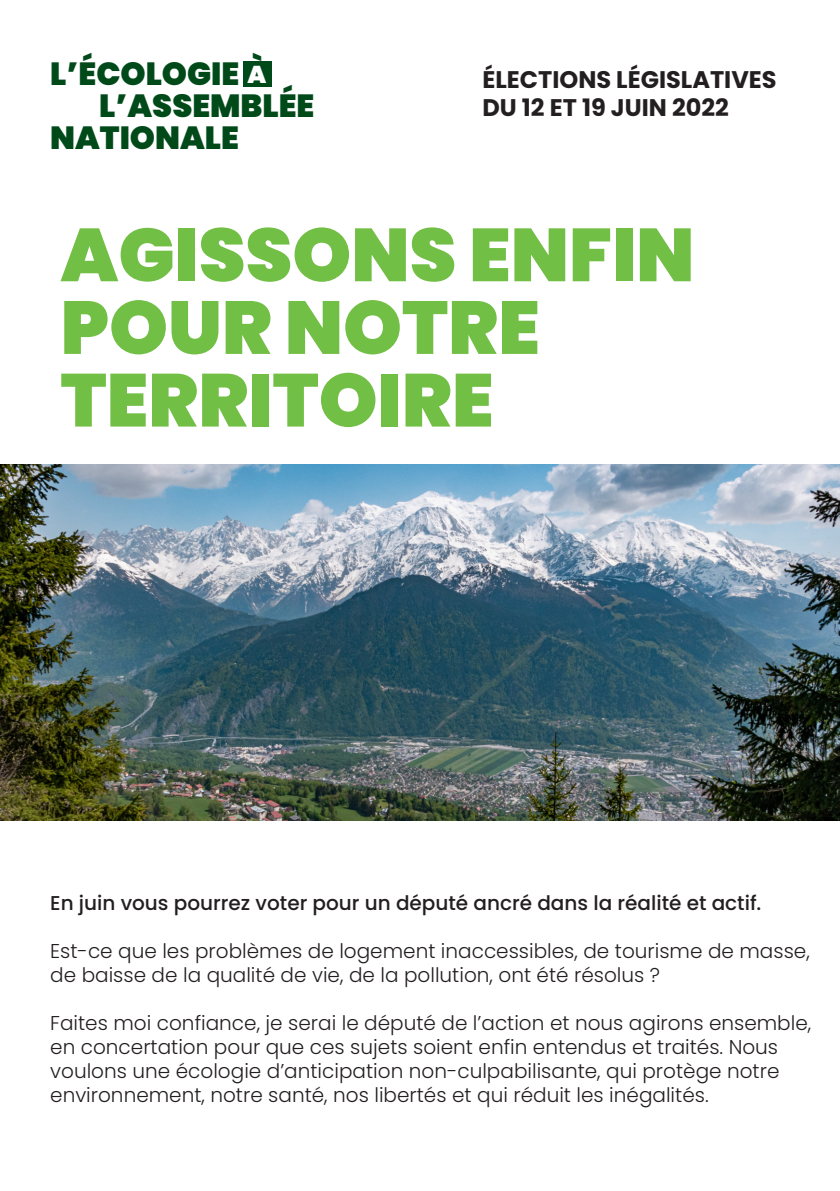
<style>
.page{position:relative;width:840px;height:1191px;background:#fff}
.page>*{position:absolute;margin:0;border:0;box-sizing:border-box;transform-origin:0 0}
.t1{font:900 74.8px/72.6px "Poppins";color:#71bf44}
.t2{font:900 32px "Poppins";color:#004a1a}
.t3{font:900 24.4px "Poppins";color:#fff}
.t4{font:700 24px "Poppins";color:#231f20}
.t5{font:300 20px/24px "Poppins";color:#231f20}
.t6{font:500 20px "Poppins";color:#231f20}
</style>
<div class="page">
<img style="left:0;top:465px;width:839px;height:356px">
<div style="left:243px;top:62px;width:29px;height:25px;background:#004a1a"></div>
<p class="t2" style="left:50px;top:55px;width:221px">L’ÉCOLOGIE À</p>
<p class="t2" style="left:99px;top:87px;width:216px">L’ASSEMBLÉE</p>
<p class="t2" style="left:50px;top:119px;width:190px">NATIONALE</p>
<p class="t3" style="left:247px;top:60px;width:20px">A</p>
<p class="t4" style="left:482px;top:65px;width:295px">ÉLECTIONS LÉGISLATIVES</p>
<p class="t4" style="left:482px;top:94px;width:248px">DU 12 ET 19 JUIN 2022</p>
<p class="t1" style="left:60px;top:219px;width:635px">AGISSONS ENFIN<br>POUR NOTRE</p>
<p class="t1" style="left:60px;top:364px;width:434px">TERRITOIRE</p>
<p class="t6" style="left:50px;top:891px;width:712px">En juin vous pourrez voter pour un député ancré dans la réalité et actif.</p>
<p class="t5" style="left:50px;top:939px;width:760px">Est-ce que les problèmes de logement inaccessibles, de tourisme de masse, de baisse de la qualité de vie, de la pollution, ont été résolus ?</p>
<p class="t5" style="left:50px;top:1011px;width:762px">Faites moi confiance, je serai le député de l’action et nous agirons ensemble, en concertation pour que ces sujets soient enfin entendus et traités. Nous voulons une écologie d’anticipation non-culpabilisante, qui protège notre environnement, notre santé, nos libertés et qui réduit les inégalités.</p>
</div>
